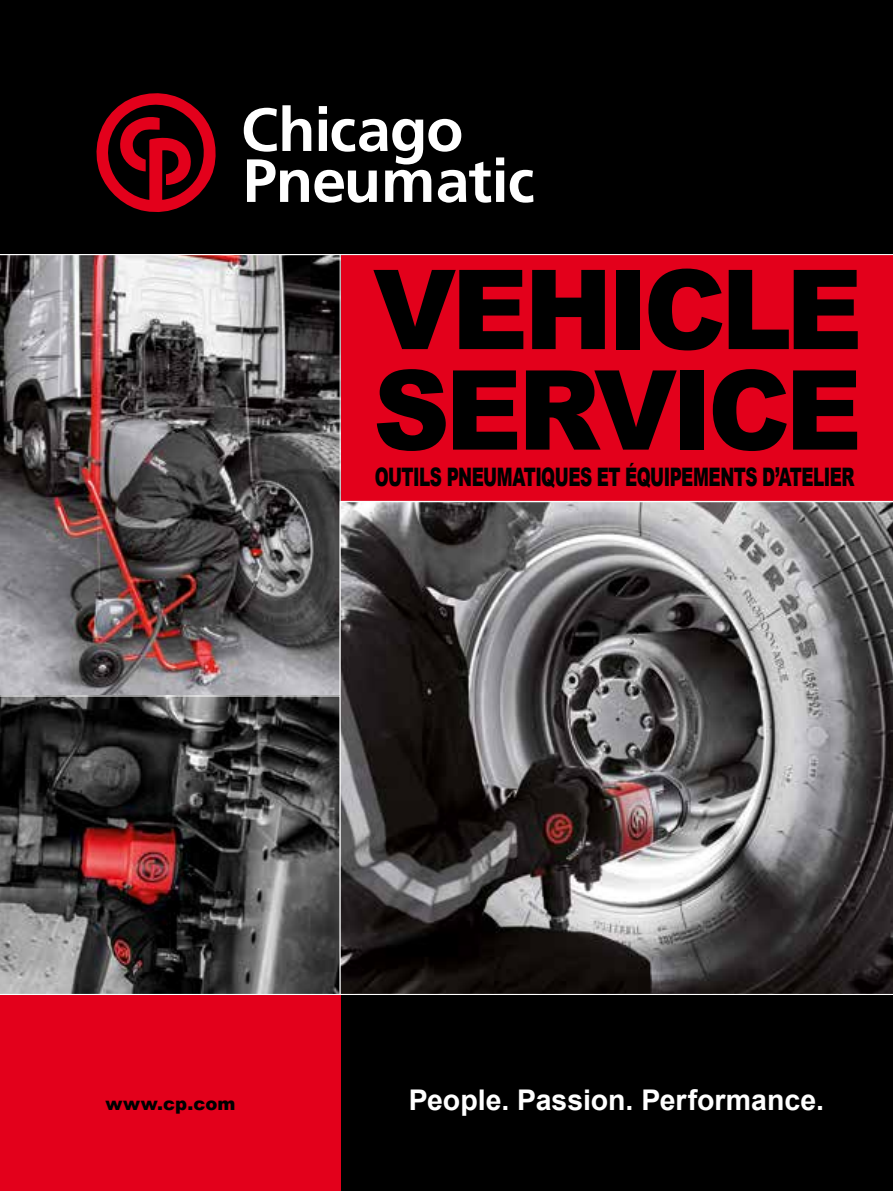
<style>
.page{position:relative;width:893px;height:1191px;background:#fff}
.page>*{position:absolute;margin:0;border:0;box-sizing:border-box;transform-origin:0 0}
.t1{font:900 110.55px/100.5px "Arial";letter-spacing:-.05em;color:#000;scale:.96 1}
.t2{font:700 28.5px "Arial";color:#fff}
.t3{font:900 25.5px "Arial";letter-spacing:-.03em;color:#000;scale:.66 1}
.t4{font:900 18px "Arial";letter-spacing:.005em;color:#000}
</style>
<div class="page">
<div style="left:340px;top:254px;width:553px;height:248px;background:#e3001b"></div>
<div style="left:0;top:0;width:893px;height:254px;background:#000"></div>
<div style="left:0;top:995px;width:893px;height:196px;background:#000"></div>
<div style="left:0;top:994px;width:340px;height:197px;background:#e3001b"></div>
<img style="left:0;top:255px;width:341px;height:440px">
<svg style="left:0;top:695px;width:340px;height:299px;background:#494141"></svg>
<svg style="left:340px;top:501px;width:553px;height:493px;background:#5c595a"></svg>
<svg style="left:97px;top:93px;width:119px;height:119px"></svg>
<svg style="left:244px;top:105px;width:260px;height:98px"></svg>
<svg style="left:510px;top:170px;width:23px;height:33px"></svg>
<hr style="left:0;top:254px;width:893px;height:1px;background:#fff">
<hr style="left:0;top:994px;width:893px;height:1px;background:#fff">
<hr style="left:341px;top:501px;width:552px;height:1px;background:#fff">
<h1 class="t1" style="left:373px;top:260px;width:511px">VEHICLE<br>SERVICE</h1>
<p class="t3" style="left:375px;top:463px;width:729px">OUTILS PNEUMATIQUES ET ÉQUIPEMENTS D’ATELIER</p>
<p class="t4" style="left:106px;top:1093px;width:131px">www.cp.com</p>
<p class="t2" style="left:409px;top:1081px;width:417px">People. Passion. Performance.</p>
</div>
